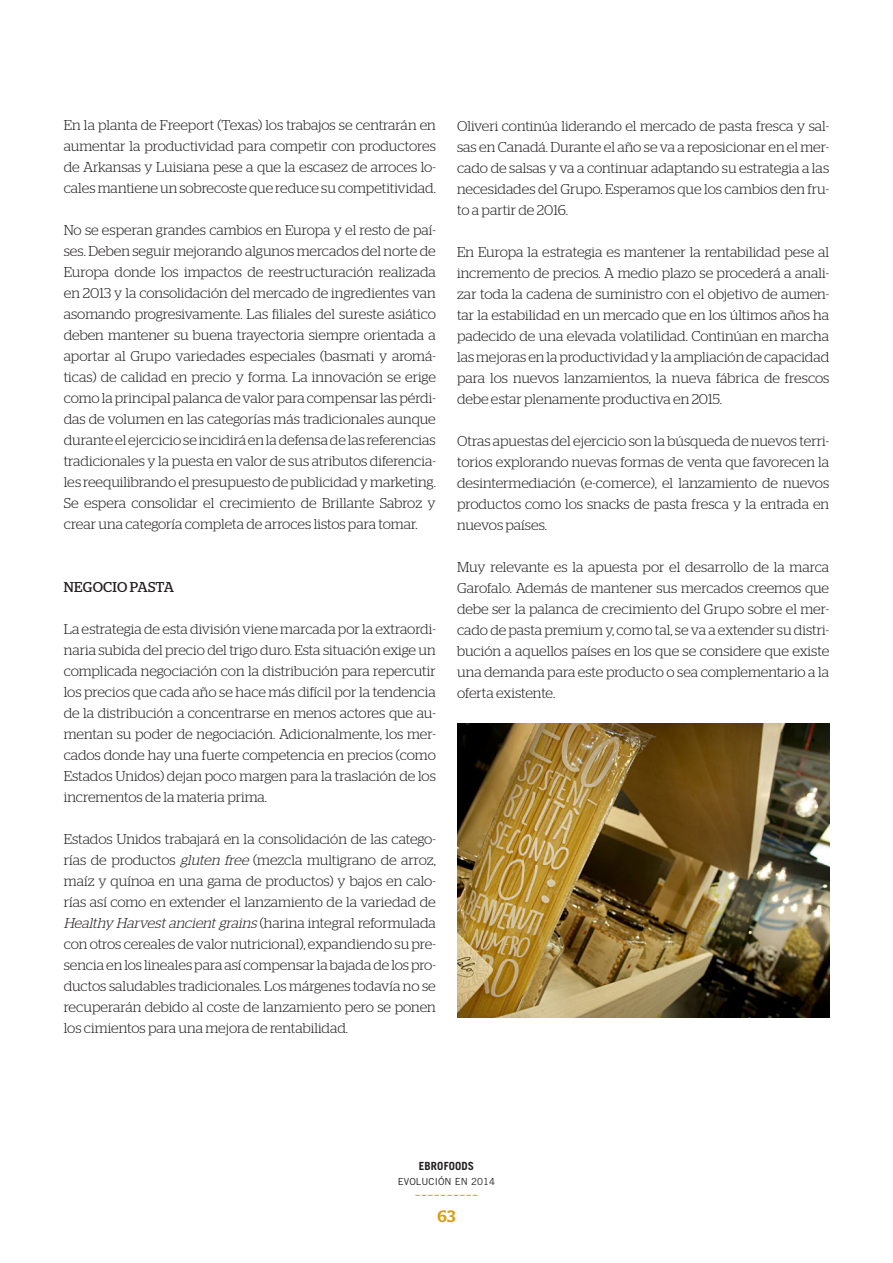
<style>
.page{position:relative;width:893px;height:1263px;background:#fff}
.page>*{position:absolute;margin:0;border:0;box-sizing:border-box;transform-origin:0 0}
.t1{font:300 18px "Trade Gothic LT Std";color:#db9d14}
.t2{font:500 16.5px "Stag";color:#db9d14}
.t3{font:300 14.25px/21px "Stag";letter-spacing:-.005em;color:#231f20;text-align:justify}
.t4{font:14.25px "Stag";letter-spacing:.015em;color:#231f20}
.t5{font:700 11.25px "Trade Gothic LT Std";letter-spacing:.01em;color:#231f20}
.t6{font:9.75px "Trade Gothic LT Std";letter-spacing:.01em;color:#231f20}
.s1{font-style:italic}
</style>
<div class="page">
<img style="left:457px;top:724px;width:372px;height:293px">
<p class="t3" style="left:64px;top:115px;width:374px">En la planta de Freeport (Texas) los trabajos se centrarán en aumentar la productividad para competir con productores de Arkansas y Luisiana pese a que la escasez de arroces lo&shy;cales mantiene un sobrecoste que reduce su competitividad.</p>
<p class="t3" style="left:64px;top:220px;width:374px">No se esperan grandes cambios en Europa y el resto de paí&shy;ses. Deben seguir mejorando algunos mercados del norte de Europa donde los impactos de reestructuración realizada en 2013 y la consolidación del mercado de ingredientes van asomando progresivamente. Las filiales del sureste asiático deben mantener su buena trayectoria siempre orientada a aportar al Grupo variedades especiales (basmati y aromá&shy;ticas) de calidad en precio y forma. La innovación se erige como la principal palanca de valor para compensar las pérdi&shy;das de volumen en las categorías más tradicionales aunque durante el ejercicio se incidirá en la defensa de las referencias tradicionales y la puesta en valor de sus atributos diferencia&shy;les reequilibrando el presupuesto de publicidad y marketing.<br>Se espera consolidar el crecimiento de Brillante Sabroz y crear una categoría completa de arroces listos para tomar.</p>
<p class="t4" style="left:64px;top:579px;width:112px">NEGOCIO PASTA</p>
<p class="t3" style="left:64px;top:619px;width:374px">La estrategia de esta división viene marcada por la extraordi&shy;naria subida del precio del trigo duro. Esta situación exige un complicada negociación con la distribución para repercutir los precios que cada año se hace más difícil por la tendencia de la distribución a concentrarse en menos actores que au&shy;mentan su poder de negociación. Adicionalmente, los mer&shy;cados donde hay una fuerte competencia en precios (como Estados Unidos) dejan poco margen para la traslación de los incrementos de la materia prima.</p>
<p class="t3" style="left:64px;top:829px;width:374px">Estados Unidos trabajará en la consolidación de las catego&shy;rías de productos <span class="s1">gluten free</span> (mezcla multigrano de arroz, maíz y quínoa en una gama de productos) y bajos en calo&shy;rías así como en extender el lanzamiento de la variedad de <span class="s1">Healthy Harvestancientgrains</span>(harina integral reformulada con otros cereales de valor nutricional), expandiendo su pre&shy;sencia en los lineales para así compensar la bajada de los pro&shy;ductos saludables tradicionales. Los márgenes todavía no se recuperarán debido al coste de lanzamiento pero se ponen los cimientos para una mejora de rentabilidad.</p>
<p class="t3" style="left:457px;top:115px;width:374px">Oliveri continúa liderando el mercado de pasta fresca y sal&shy;sas en Canadá. Durante el año se va a reposicionar en el mer&shy;cado de salsas y va a continuar adaptando su estrategia a las necesidades del Grupo. Esperamos que los cambios den fru&shy;to a partir de 2016.</p>
<p class="t3" style="left:457px;top:241px;width:374px">En Europa la estrategia es mantener la rentabilidad pese al incremento de precios. A medio plazo se procederá a anali&shy;zar toda la cadena de suministro con el objetivo de aumen&shy;tar la estabilidad en un mercado que en los últimos años ha padecido de una elevada volatilidad. Continúan en marcha las mejoras en la productividad y la ampliación de capacidad para los nuevos lanzamientos, la nueva fábrica de frescos debe estar plenamente productiva en 2015.</p>
<p class="t3" style="left:457px;top:430px;width:374px">Otras apuestas del ejercicio son la búsqueda de nuevos terri&shy;torios explorando nuevas formas de venta que favorecen la desintermediación (e-comerce), el lanzamiento de nuevos productos como los snacks de pasta fresca y la entrada en nuevos países.</p>
<p class="t3" style="left:457px;top:556px;width:374px">Muy relevante es la apuesta por el desarrollo de la marca Garofalo. Además de mantener sus mercados creemos que debe ser la palanca de crecimiento del Grupo sobre el mer&shy;cado de pasta premium y, como tal, se va a extender su distri&shy;bución a aquellos países en los que se considere que existe una demanda para este producto o sea complementario a la oferta existente.</p>
<p class="t5" style="left:419px;top:1159px;width:57px">EBROFOODS</p>
<p class="t6" style="left:398px;top:1175px;width:99px">EVOLUCIÓN EN 2014</p>
<p class="t1" style="left:415px;top:1183px;width:65px">----------</p>
<p class="t2" style="left:438px;top:1207px;width:19px">63</p>
</div>
